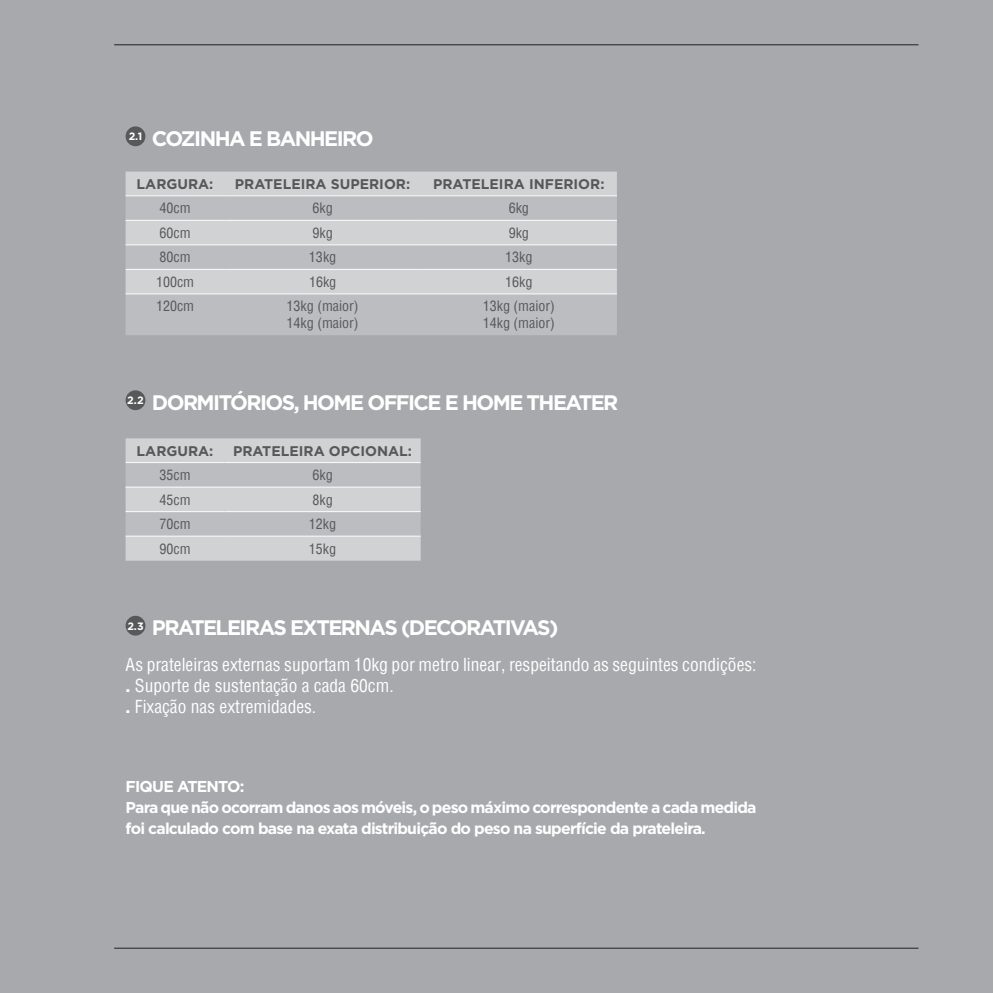
<style>
.page{position:relative;width:993px;height:993px;background:#fff}
.page>*{position:absolute;margin:0;border:0;box-sizing:border-box;transform-origin:0 0}
.t1{font:700 21px "Gotham";letter-spacing:-.075em;color:#fff}
.t2{font:condensed 17.5px/21px "Helvetica";color:#fff}
.t3{font:700 15.75px/21px "Gotham";letter-spacing:-.05em;color:#fff}
.t4{font:condensed 14px/16.8px "Helvetica";color:#57585a}
.t5{font:700 14px "Gotham";color:#57585a}
.s1{font-family:"Gotham";font-weight:700;font-stretch:normal}
</style>
<div class="page">
<div style="left:0;top:0;width:992px;height:992px;background:#a8a9ad"></div>
<hr style="left:114px;top:947px;width:804px;height:1px;background:#231f20">
<div style="left:125px;top:126px;width:20px;height:20px;background:#57585a;border-radius:50%"></div>
<svg style="left:125px;top:171px;width:491px;height:164px;background:#c5c6c9"></svg>
<hr style="left:125px;top:195px;width:99px;height:1px;background:#fff">
<hr style="left:224px;top:195px;width:196px;height:1px;background:#fff">
<hr style="left:420px;top:195px;width:196px;height:1px;background:#fff">
<hr style="left:125px;top:220px;width:99px;height:1px;background:#fff">
<hr style="left:224px;top:220px;width:196px;height:1px;background:#fff">
<hr style="left:420px;top:220px;width:196px;height:1px;background:#fff">
<hr style="left:125px;top:244px;width:99px;height:1px;background:#fff">
<hr style="left:224px;top:244px;width:196px;height:1px;background:#fff">
<hr style="left:420px;top:244px;width:196px;height:1px;background:#fff">
<hr style="left:125px;top:269px;width:99px;height:1px;background:#fff">
<hr style="left:224px;top:269px;width:196px;height:1px;background:#fff">
<hr style="left:420px;top:269px;width:196px;height:1px;background:#fff">
<hr style="left:125px;top:293px;width:99px;height:1px;background:#fff">
<hr style="left:224px;top:293px;width:196px;height:1px;background:#fff">
<hr style="left:420px;top:293px;width:196px;height:1px;background:#fff">
<div style="left:125px;top:390px;width:20px;height:20px;background:#57585a;border-radius:50%"></div>
<svg style="left:125px;top:438px;width:295px;height:122px;background:#c9cacc"></svg>
<hr style="left:125px;top:462px;width:99px;height:1px;background:#fff">
<hr style="left:224px;top:462px;width:196px;height:1px;background:#fff">
<hr style="left:125px;top:486px;width:99px;height:1px;background:#fff">
<hr style="left:224px;top:486px;width:196px;height:1px;background:#fff">
<hr style="left:125px;top:511px;width:99px;height:1px;background:#fff">
<hr style="left:224px;top:511px;width:196px;height:1px;background:#fff">
<hr style="left:125px;top:535px;width:99px;height:1px;background:#fff">
<hr style="left:224px;top:535px;width:196px;height:1px;background:#fff">
<div style="left:125px;top:615px;width:20px;height:20px;background:#57585a;border-radius:50%"></div>
<hr style="left:114px;top:44px;width:804px;height:1px;background:#231f20">
<h1 class="t1" style="left:129px;top:124px;width:246px"><sup>2.1</sup> COZINHA E BANHEIRO</h1>
<p class="t5" style="left:137px;top:174px;width:78px">LARGURA:</p>
<p class="t5" style="left:235px;top:174px;width:177px">PRATELEIRA SUPERIOR:</p>
<p class="t5" style="left:433px;top:174px;width:173px">PRATELEIRA INFERIOR:</p>
<p class="t4" style="left:159px;top:199px;width:33px">40cm</p>
<p class="t4" style="left:312px;top:199px;width:22px">6kg</p>
<p class="t4" style="left:508px;top:199px;width:22px">6kg</p>
<p class="t4" style="left:159px;top:224px;width:33px">60cm</p>
<p class="t4" style="left:312px;top:224px;width:22px">9kg</p>
<p class="t4" style="left:508px;top:224px;width:22px">9kg</p>
<p class="t4" style="left:159px;top:248px;width:33px">80cm</p>
<p class="t4" style="left:309px;top:248px;width:29px">13kg</p>
<p class="t4" style="left:505px;top:248px;width:29px">13kg</p>
<p class="t4" style="left:156px;top:273px;width:40px">100cm</p>
<p class="t4" style="left:309px;top:273px;width:29px">16kg</p>
<p class="t4" style="left:505px;top:273px;width:29px">16kg</p>
<p class="t4" style="left:156px;top:297px;width:40px">120cm</p>
<p class="t4" style="left:286px;top:297px;width:73px">13kg (maior)<br>14kg (maior)</p>
<p class="t4" style="left:482px;top:297px;width:73px">13kg (maior)<br>14kg (maior)</p>
<h1 class="t1" style="left:127px;top:388px;width:492px"><sup>2.2</sup> DORMITÓRIOS, HOME OFFICE E HOME THEATER</h1>
<p class="t5" style="left:137px;top:441px;width:78px">LARGURA:</p>
<p class="t5" style="left:233px;top:441px;width:180px">PRATELEIRA OPCIONAL:</p>
<p class="t4" style="left:159px;top:466px;width:33px">35cm</p>
<p class="t4" style="left:312px;top:466px;width:22px">6kg</p>
<p class="t4" style="left:159px;top:491px;width:33px">45cm</p>
<p class="t4" style="left:312px;top:491px;width:22px">8kg</p>
<p class="t4" style="left:159px;top:515px;width:33px">70cm</p>
<p class="t4" style="left:309px;top:515px;width:29px">12kg</p>
<p class="t4" style="left:159px;top:540px;width:33px">90cm</p>
<p class="t4" style="left:309px;top:540px;width:29px">15kg</p>
<h1 class="t1" style="left:127px;top:613px;width:432px"><sup>2.3</sup> PRATELEIRAS EXTERNAS (DECORATIVAS)</h1>
<p class="t2" style="left:125px;top:654px;width:632px">As prateleiras externas suportam 10kg por metro linear, respeitando as seguintes condições: <span class="s1">.</span> Suporte de sustentação a cada 60cm.<br><span class="s1">.</span> Fixação nas extremidades.</p>
<p class="t3" style="left:125px;top:775px;width:632px">FIQUE ATENTO:<br>Para que não ocorram danos aos móveis, o peso máximo correspondente a cada medida foi calculado com base na exata distribuição do peso na superfície da prateleira.</p>
</div>
